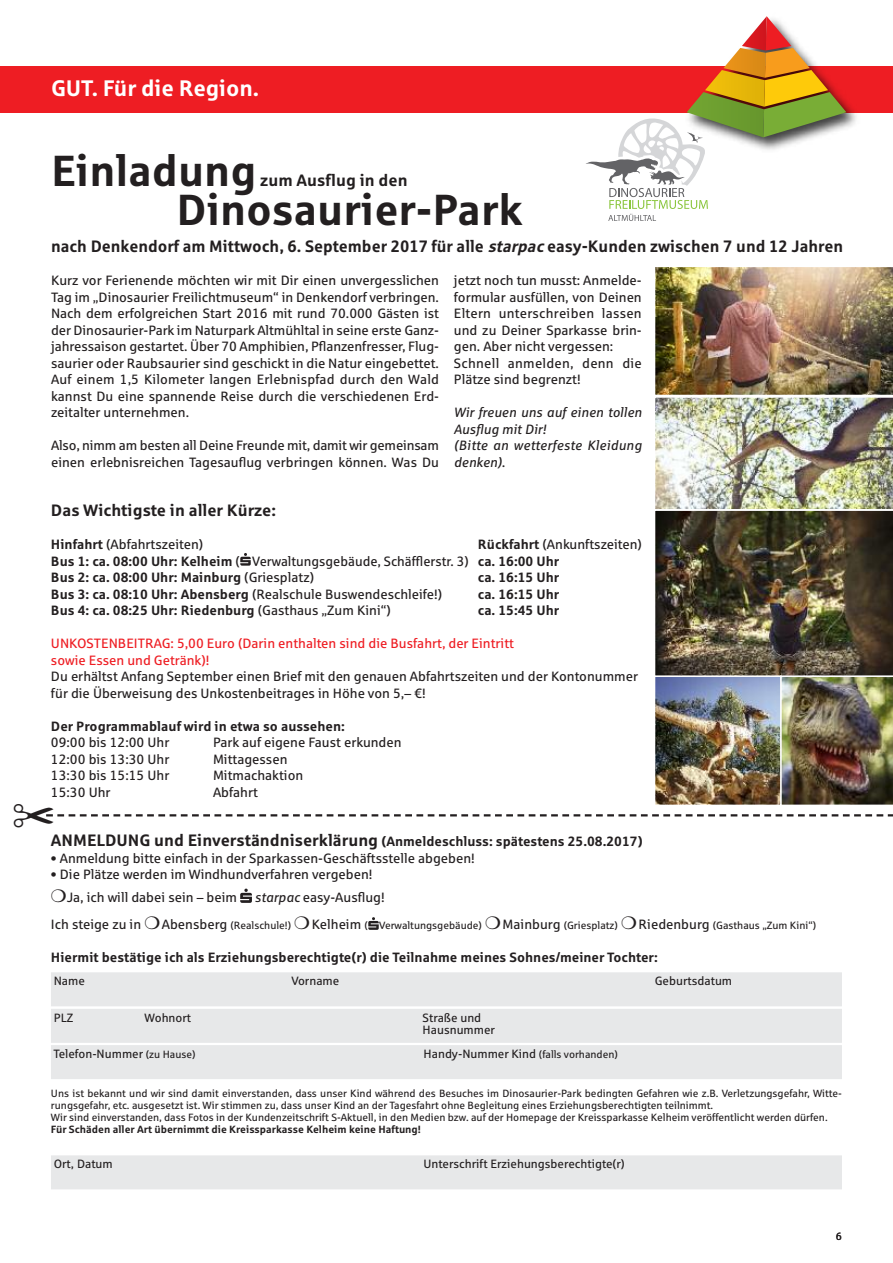
<style>
.page{position:relative;width:893px;height:1263px;background:#fff}
.page>*{position:absolute;margin:0;border:0;box-sizing:border-box;transform-origin:0 0}
.t1{font:700 43.5px "Sparkasse Rg";color:#231f20}
.t2{font:700 22.5px "Sparkasse Rg";letter-spacing:-.005em;color:#fff}
.t3{font:700 16.5px "Sparkasse Rg";color:#231f20}
.t4{font:13.5px/16.5px "Sparkasse Rg";color:#231f20}
.t5{font:700 13.5px/16.5px "Sparkasse Rg";color:#231f20}
.t6{font:13.5px/16.5px "Sparkasse Rg";color:#ee1d23}
.t7{font:italic 13.5px/16.5px "Sparkasse Rg";color:#231f20}
.t8{font:12px/12.9px "Sparkasse Rg";color:#231f20}
.t9{font:10.5px/12px "Sparkasse Rg";color:#231f20}
.t10{font:700 10.5px "Sparkasse Rg";color:#231f20}
.s1{font-style:italic}
.s2{font-weight:700}
.s3{font-weight:400}
.s4{font-size:16.5px}
.s5{font-size:13.5px}
.s6{font-size:10.5px}
</style>
<div class="page">
<div style="left:51px;top:972px;width:791px;height:34px;background:#e7e8e9"></div>
<div style="left:51px;top:1009px;width:791px;height:34px;background:#e7e8e9"></div>
<div style="left:51px;top:1045px;width:791px;height:34px;background:#e7e8e9"></div>
<div style="left:51px;top:1155px;width:791px;height:34px;background:#e7e8e9"></div>
<svg style="left:368px;top:917px;width:11px;height:13px"></svg>
<svg style="left:240px;top:889px;width:12px;height:14px"></svg>
<div style="left:0;top:66px;width:893px;height:47px;background:#ee1d23"></div>
<img style="left:846px;top:101px;width:11px;height:27px">
<svg style="left:586px;top:16px;width:260px;height:205px"></svg>
<img style="left:46px;top:267px;width:847px;height:550px">
<h2 class="t2" style="left:51px;top:75px;width:210px">GUT. Für die Region.</h2>
<h1 class="t1" style="left:51px;top:145px;width:207px">Einladung</h1>
<p class="t3" style="left:260px;top:170px;width:149px">zum Ausflug in den</p>
<h1 class="t1" style="left:176px;top:184px;width:348px">Dinosaurier-Park</h1>
<p class="t3" style="left:51px;top:237px;width:794px">nach Denkendorf am Mittwoch, 6. September 2017 für alle <span class="s1">starpac</span>easy-Kunden zwischen 7 und 12 Jahren</p>
<p class="t4" style="left:51px;top:272px;width:389px;text-align:justify">Kurz vor Ferienende möchten wir mit Dir einen unvergesslichen Tag im „Dinosaurier Freilichtmuseum“ in Denkendorf verbringen.<br>Nach dem erfolgreichen Start 2016 mit rund 70.000 Gästen ist der Dinosaurier-Park im Naturpark Altmühltal in seine erste Ganz&shy;jahressaison gestartet. Über 70 Amphibien, Pflanzenfresser, Flug&shy;saurier oder Raubsaurier sind geschickt in die Natur eingebettet.<br>Auf einem 1,5 Kilometer langen Erlebnispfad durch den Wald kannst Du eine spannende Reise durch die verschiedenen Erd&shy;zeitalter unternehmen.</p>
<p class="t4" style="left:51px;top:437px;width:389px">Also, nimm am besten all Deine Freunde mit, damit wir gemeinsam einen erlebnisreichen Tagesauflug verbringen können. Was Du</p>
<p class="t4" style="left:454px;top:272px;width:189px">jetzt noch tun musst: Anmelde&shy;formular ausfüllen, von Deinen<br>Eltern unterschreiben lassen und zu Deiner Sparkasse brin&shy;gen. Aber nicht vergessen:<br>Schnell anmelden, denn die<br>Plätze sind begrenzt!</p>
<p class="t7" style="left:454px;top:404px;width:189px">Wir freuen uns auf einen tollen<br>Ausflug mit Dir!<br>(Bitte an wetterfeste Kleidung denken).</p>
<p class="t3" style="left:51px;top:501px;width:226px">Das Wichtigste in aller Kürze:</p>
<p class="t4" style="left:51px;top:536px;width:154px"><span class="s2">Hinfahrt</span> (Abfahrtszeiten)</p>
<p class="t5" style="left:51px;top:536px;width:592px;text-indent:427px">Rückfahrt <span class="s3">(Ankunftszeiten)<br></span>Bus 1: ca. 08:00 Uhr: Kelheim <span class="s3">( Verwaltungsgebäude, Schäfflerstr. 3)</span> ca. 16:00 Uhr<br>Bus 2: ca. 08:00 Uhr: Mainburg <span class="s3">(Griesplatz)</span></p>
<p class="t5" style="left:478px;top:569px;width:83px">ca. 16:15 Uhr</p>
<p class="t4" style="left:51px;top:586px;width:393px"><span class="s2">Bus 3: ca. 08:10 Uhr: Abensberg</span> (Realschule Buswendeschleife!)</p>
<p class="t5" style="left:478px;top:586px;width:83px">ca. 16:15 Uhr</p>
<p class="t5" style="left:51px;top:602px;width:341px">Bus 4: ca. 08:25 Uhr: Riedenburg <span class="s3">(Gasthaus „Zum Kini“)</span></p>
<p class="t5" style="left:478px;top:602px;width:83px">ca. 15:45 Uhr</p>
<p class="t6" style="left:51px;top:635px;width:465px">UNKOSTENBEITRAG: 5,00 Euro (Darin enthalten sind die Busfahrt, der Eintritt sowie Essen und Getränk)!</p>
<p class="t4" style="left:51px;top:668px;width:589px">Du erhältst Anfang September einen Brief mit den genauen Abfahrtszeiten und der Kontonummer für die Überweisung des Unkostenbeitrages in Höhe von 5,– €!</p>
<p class="t5" style="left:51px;top:718px;width:295px">Der Programmablauf wird in etwa so aussehen:</p>
<p class="t4" style="left:51px;top:734px;width:120px">09:00 bis 12:00 Uhr</p>
<p class="t4" style="left:213px;top:734px;width:190px">Park auf eigene Faust erkunden</p>
<p class="t4" style="left:51px;top:751px;width:120px">12:00 bis 13:30 Uhr</p>
<p class="t4" style="left:213px;top:751px;width:76px">Mittagessen</p>
<p class="t4" style="left:51px;top:767px;width:120px">13:30 bis 15:15 Uhr</p>
<p class="t4" style="left:213px;top:767px;width:92px">Mitmachaktion</p>
<p class="t4" style="left:51px;top:784px;width:61px">15:30 Uhr</p>
<p class="t4" style="left:213px;top:784px;width:46px">Abfahrt</p>
<p class="t5" style="left:51px;top:833px;width:593px"><span class="s4">ANMELDUNG und Einverständniserklärung</span> (Anmeldeschluss: spätestens 25.08.2017)</p>
<p class="t4" style="left:51px;top:850px;width:425px">• Anmeldung bitte einfach in der Sparkassen-Geschäftsstelle abgeben!</p>
<p class="t4" style="left:51px;top:863px;width:323px;line-height:22.5px">• Die Plätze werden im Windhundverfahren vergeben! ❍Ja, ich will dabei sein – beim</p>
<p class="t4" style="left:255px;top:889px;width:131px"><span class="s1">starpac</span> easy-Ausflug!</p>
<p class="t9" style="left:51px;top:919px;width:767px"><span class="s5">Ich steige zu in</span> ❍<span class="s5">Abensberg</span> (Realschule!) ❍<span class="s5">Kelheim</span> ( Verwaltungsgebäude) ❍<span class="s5">Mainburg</span> (Griesplatz) ❍<span class="s5">Riedenburg</span> (Gasthaus „Zum Kini“)</p>
<p class="t5" style="left:51px;top:949px;width:608px">Hiermit bestätige ich als Erziehungsberechtigte(r) die Teilnahme meines Sohnes/meiner Tochter:</p>
<p class="t8" style="left:54px;top:974px;width:33px">Name</p>
<p class="t8" style="left:291px;top:974px;width:50px">Vorname</p>
<p class="t8" style="left:655px;top:974px;width:79px">Geburtsdatum</p>
<p class="t8" style="left:54px;top:1011px;width:21px">PLZ</p>
<p class="t8" style="left:145px;top:1011px;width:48px">Wohnort</p>
<p class="t8" style="left:423px;top:1011px;width:74px">Straße und<br>Hausnummer</p>
<p class="t8" style="left:54px;top:1047px;width:144px">Telefon-Nummer <span class="s6">(zu Hause)</span></p>
<p class="t8" style="left:424px;top:1047px;width:196px">Handy-Nummer Kind <span class="s6">(falls vorhanden)</span></p>
<p class="t9" style="left:51px;top:1087px;width:792px">Uns ist bekannt und wir sind damit einverstanden, dass unser Kind während des Besuches im Dinosaurier-Park bedingten Gefahren wie z.B. Verletzungsgefahr, Witte&shy;rungsgefahr, etc. ausgesetzt ist. Wir stimmen zu, dass unser Kind an der Tagesfahrt ohne Begleitung eines Erziehungsberechtigten teilnimmt.<br>Wir sind einverstanden, dass Fotos in der Kundenzeitschrift S-Aktuell, in den Medien bzw. auf der Homepage der Kreissparkasse Kelheim veröffentlicht werden dürfen.</p>
<p class="t10" style="left:51px;top:1123px;width:372px">Für Schäden aller Art übernimmt die Kreissparkasse Kelheim keine Haftung!</p>
<p class="t8" style="left:54px;top:1157px;width:61px">Ort, Datum</p>
<p class="t8" style="left:424px;top:1157px;width:203px">Unterschrift Erziehungsberechtigte(r)</p>
<p class="t9" style="left:836px;top:1230px;width:8px">6</p>
</div>
